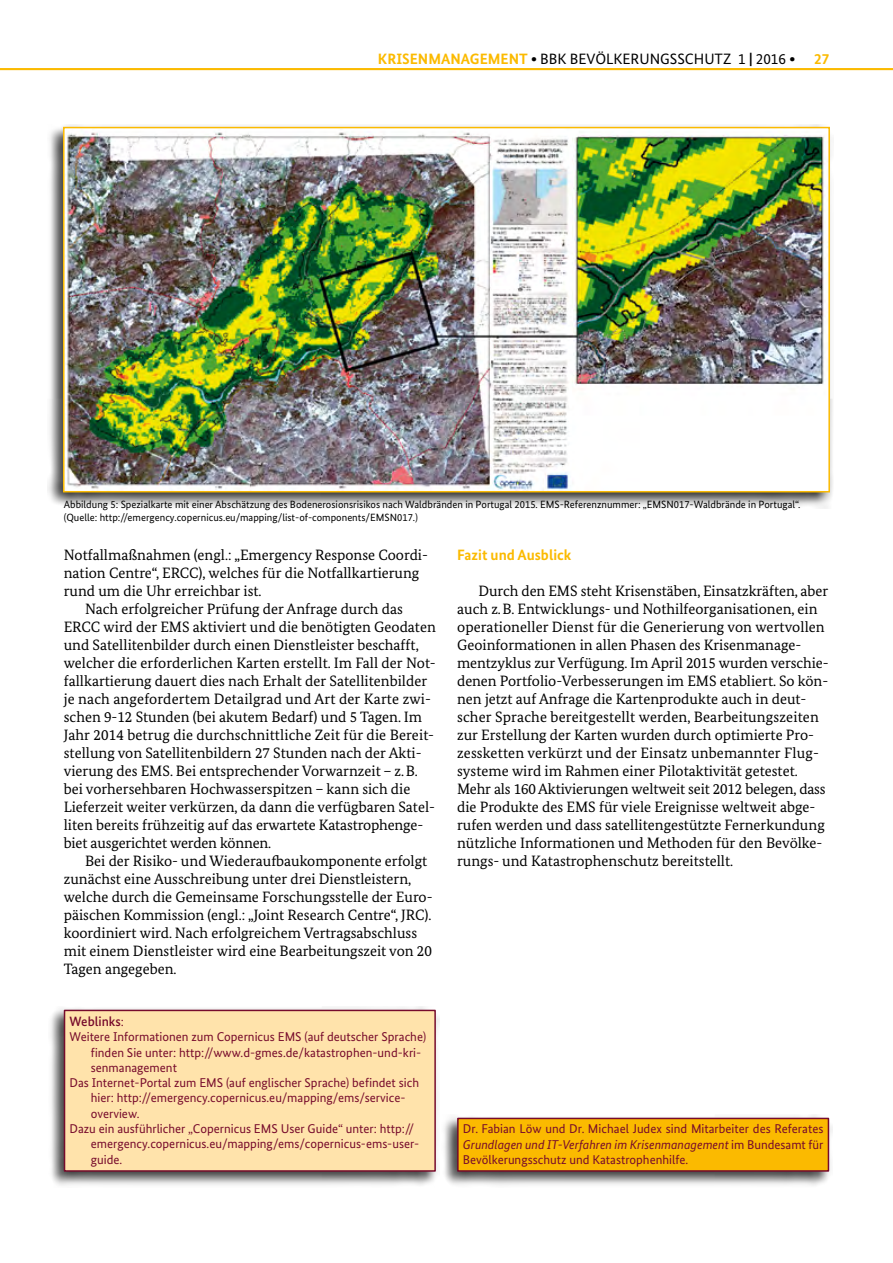
<style>
.page{position:relative;width:893px;height:1263px;background:#fff}
.page>*{position:absolute;margin:0;border:0;box-sizing:border-box;transform-origin:0 0}
.Fließtext{font:15px/18px "Bundes Serif";color:#000}
.t1{font:15px "Bundes Sans";color:#000}
.t2{font:700 15px "Bundes Sans";color:#fbba00}
.Literaturliste{font:500 13.5px "Bundes Sans";color:#770b2c}
.Literaturliste-2{font:12.75px/15.3px "Bundes Sans";color:#770b2c}
.Info-Kasten{font:12.75px/15.3px "Bundes Sans";color:#770b2c;text-align:justify}
.t3{font:10.5px/12.6px "Bundes Sans";color:#000}
.s1{font-weight:700;color:#fbba00}
.s2{font-weight:700}
.s3{font-weight:400;font-size:12.75px}
.s4{font-style:italic}
</style>
<div class="page">
<div style="left:47px;top:124px;width:787px;height:384px;background:#000;opacity:.75"></div>
<img style="left:66px;top:130px;width:761px;height:359px">
<div style="left:63px;top:127px;width:767px;height:365px;border:2px solid #fbba00"></div>
<div style="left:48px;top:1006px;width:392px;height:181px;background:#000;opacity:.75"></div>
<div style="left:65px;top:1010px;width:370px;height:161px;background:#ffe3ab"></div>
<div style="left:64px;top:1010px;width:372px;height:162px;border:1px solid #770b2c"></div>
<div style="left:441px;top:1114px;width:392px;height:73px;background:#000;opacity:.75"></div>
<div style="left:458px;top:1118px;width:370px;height:53px;background:#fbba00"></div>
<div style="left:457px;top:1118px;width:372px;height:54px;border:2px solid #770b2c"></div>
<hr style="left:0;top:68px;width:893px;height:2px;background:#fbba00">
<p class="t1" style="left:378px;top:49px;width:419px"><span class="s1">KRISENMANAGEMENT</span> <span class="s2">∙</span> BBK BEVÖLKERUNGSSCHUTZ 1 <span class="s2">|</span> 2016 <span class="s2">∙</span></p>
<p class="t2" style="left:814px;top:49px;width:16px">27</p>
<h1 class="t3" style="left:64px;top:498px;width:738px">Abbildung 5: Spezialkarte mit einer Abschätzung des Bodenerosionsrisikos nach Waldbränden in Portugal 2015. EMS-Referenznummer: „EMSN017-Waldbrände in Portugal“. (Quelle: http://emergency.copernicus.eu/mapping/list-of-components/EMSN017.)</h1>
<p class="t2" style="left:457px;top:545px;width:116px">Fazit und Ausblick</p>
<p class="Fließtext" style="left:457px;top:581px;width:373px;text-indent:21px">Durch den EMS steht Krisenstäben, Einsatzkräften, aber auch z. B. Entwicklungs- und Nothilfeorganisationen, ein operationeller Dienst für die Generierung von wertvollen Geoinformationen in allen Phasen des Krisenmanage&shy;mentzyklus zur Verfügung. Im April 2015 wurden verschie&shy;denen Portfolio-Verbesserungen im EMS etabliert. So kön&shy;nen jetzt auf Anfrage die Kartenprodukte auch in deut&shy;scher Sprache bereitgestellt werden, Bearbeitungszeiten zur Erstellung der Karten wurden durch optimierte Pro&shy;zessketten verkürzt und der Einsatz unbemannter Flug&shy;systeme wird im Rahmen einer Pilotaktivität getestet.<br>Mehr als 160 Aktivierungen weltweit seit 2012 belegen, dass die Produkte des EMS für viele Ereignisse weltweit abge&shy;rufen werden und dass satellitengestützte Fernerkundung nützliche Informationen und Methoden für den Bevölke&shy;rungs- und Katastrophenschutz bereitstellt.</p>
<p class="Fließtext" style="left:64px;top:545px;width:366px">Notfallmaßnahmen (engl.: „Emergency Response Coordi&shy;nation Centre“, ERCC), welches für die Notfallkartierung rund um die Uhr erreichbar ist.</p>
<p class="Fließtext" style="left:64px;top:599px;width:374px;text-indent:21px">Nach erfolgreicher Prüfung der Anfrage durch das ERCC wird der EMS aktiviert und die benötigten Geodaten und Satellitenbilder durch einen Dienstleister beschafft, welcher die erforderlichen Karten erstellt. Im Fall der Not&shy;fallkartierung dauert dies nach Erhalt der Satellitenbilder je nach angefordertem Detailgrad und Art der Karte zwi&shy;schen 9-12 Stunden (bei akutem Bedarf) und 5 Tagen. Im Jahr 2014 betrug die durchschnittliche Zeit für die Bereit&shy;stellung von Satellitenbildern 27 Stunden nach der Akti&shy;vierung des EMS. Bei entsprechender Vorwarnzeit – z.B. bei vorhersehbaren Hochwasserspitzen – kann sich die Lieferzeit weiter verkürzen, da dann die verfügbaren Satel&shy;liten bereits frühzeitig auf das erwartete Katastrophenge&shy;biet ausgerichtet werden können.</p>
<p class="Fließtext" style="left:64px;top:851px;width:370px;text-indent:21px">Bei der Risiko- und Wiederaufbaukomponente erfolgt zunächst eine Ausschreibung unter drei Dienstleistern, welche durch die Gemeinsame Forschungsstelle der Euro&shy;päischen Kommission (engl.: „Joint Research Centre“, JRC). koordiniert wird. Nach erfolgreichem Vertragsabschluss mit einem Dienstleister wird eine Bearbeitungszeit von 20<br>Tagen angegeben.</p>
<p class="Literaturliste" style="left:70px;top:1013px;width:56px">Weblinks<span class="s3">:</span></p>
<p class="Literaturliste-2" style="left:91px;top:1029px;width:337px;text-indent:-21px">Weitere Informationen zum Copernicus EMS (auf deutscher Sprache) finden Sie unter: http://www.d-gmes.de/katastrophen-und-kri&shy;senmanagement</p>
<p class="Literaturliste-2" style="left:91px;top:1075px;width:330px;text-indent:-21px">Das Internet-Portal zum EMS (auf englischer Sprache) befindet sich hier: http://emergency.copernicus.eu/mapping/ems/service&shy;overview.</p>
<p class="Literaturliste-2" style="left:91px;top:1121px;width:330px;text-indent:-21px">Dazu ein ausführlicher „Copernicus EMS User Guide“ unter: http:// emergency.copernicus.eu/mapping/ems/copernicus-ems-user&shy;guide.</p>
<p class="Info-Kasten" style="left:463px;top:1121px;width:362px">Dr. Fabian Löw und Dr. Michael Judex sind Mitarbeiter des Referates <span class="s4">Grundlagen und IT-Verfahren im Krisenmanagement</span> im Bundesamt für Bevölkerungsschutz und Katastrophenhilfe.</p>
</div>
